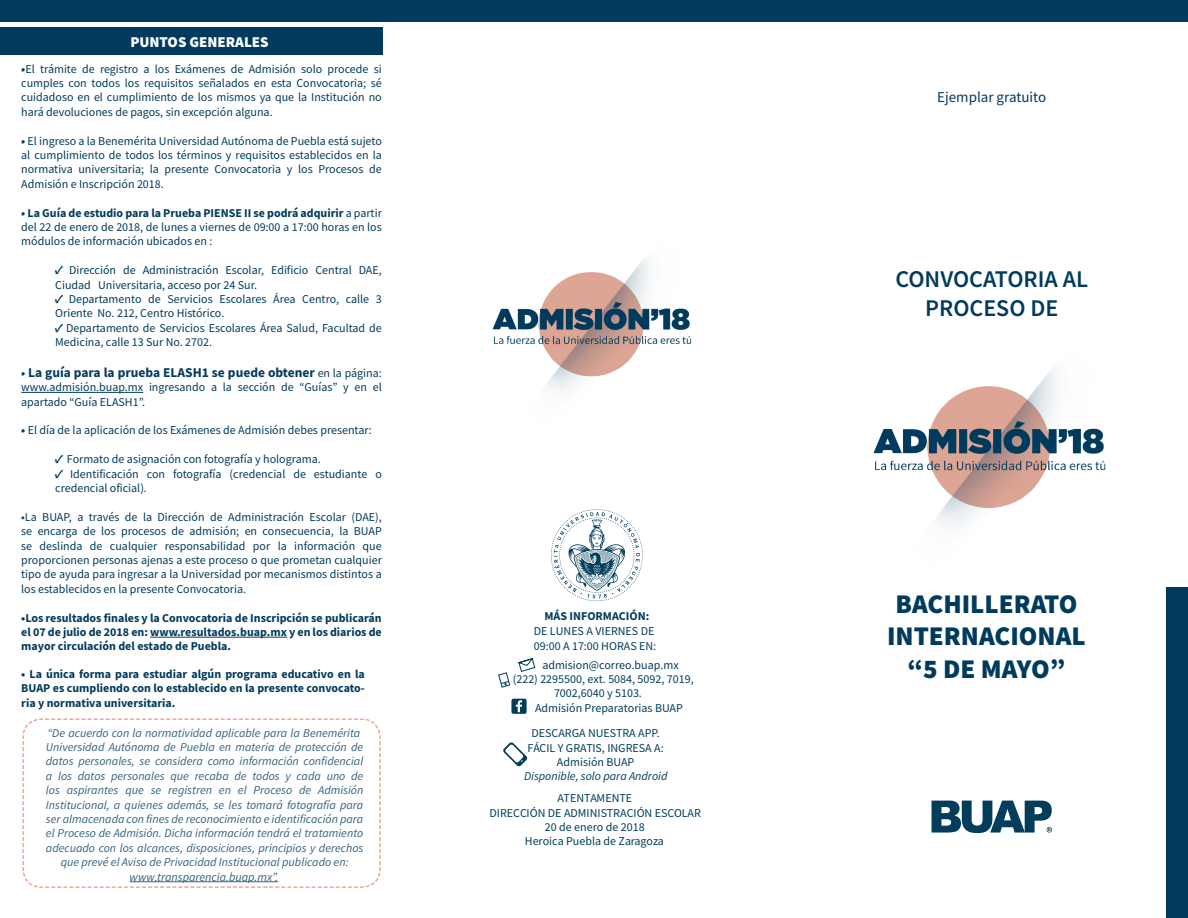
<style>
.page{position:relative;width:1188px;height:918px;background:#fff}
.page>*{position:absolute;margin:0;border:0;box-sizing:border-box;transform-origin:0 0}
.TITULO{font:900 27px "Source Sans Pro";color:#003b5d}
.subtitulos{font:600 24px "Source Sans Pro";color:#003b5d}
.Parrafo_1{font:15px "Source Sans Pro";color:#003b5d}
.Titular{font:900 15px "Source Sans Pro";color:#fff}
.t1{font:700 13.5px "Source Sans Pro";color:#003b5d}
.t2{font:12px/14.4px "Source Sans Pro";color:#003b5d}
.t3{font:italic 12px/14.4px "Source Sans Pro";color:#003b5d;text-align:center}
.cONTENIDO{font:700 12px/14.4px "Source Sans Pro";color:#003b5d;text-align:justify}
.t4{font:12px/14.4px "Source Sans Pro";color:#023d5c}
.t5{font:12px/14.4px "Source Sans Pro";color:#023e5d;text-align:center}
.t6{font:italic 12px "Source Sans Pro";color:#023e5d}
.t7{font:700 12px "Source Sans Pro";color:#023d5c}
.s1{font-weight:900;font-style:italic}
.s2{font-weight:700}
.s3{font-weight:900;font-style:italic;font-size:12px}
.s4{font-weight:400;font-size:12px}
</style>
<div class="page">
<hr style="left:21px;top:392px;width:122px;height:1px;background:#003b5d">
<hr style="left:150px;top:637px;width:137px;height:1px;background:#003b5d">
<img style="left:873px;top:368px;width:233px;height:157px">
<img style="left:492px;top:257px;width:199px;height:134px">
<svg style="left:932px;top:801px;width:120px;height:32px"></svg>
<div style="left:1167px;top:587px;width:21px;height:331px;background:#003b5d"></div>
<div style="left:0;top:0;width:1188px;height:21px;background:#003b5d"></div>
<svg style="left:22px;top:718px;width:359px;height:170px"></svg>
<div style="left:0;top:28px;width:382px;height:27px;background:#003b5d"></div>
<svg style="left:503px;top:742px;width:24px;height:25px"></svg>
<svg style="left:551px;top:509px;width:92px;height:92px"></svg>
<svg style="left:498px;top:658px;width:38px;height:30px"></svg>
<svg style="left:511px;top:699px;width:16px;height:15px"></svg>
<p class="Titular" style="left:130px;top:32px;width:140px">PUNTOS GENERALES</p>
<p class="t2" style="left:21px;top:61px;width:362px;text-align:justify"><span class="s1">•</span>El trámite de registro a los Exámenes de Admisión solo procede si cumples con todos los requisitos señalados en esta Convocatoria; sé cuidadoso en el cumplimiento de los mismos ya que la Institución no hará devoluciones de pagos, sin excepción alguna.</p>
<p class="t2" style="left:21px;top:133px;width:362px;text-align:justify"><span class="s1">•</span> El ingreso a la Benemérita Universidad Autónoma de Puebla está sujeto al cumplimiento de todos los términos y requisitos establecidos en la normativa universitaria; la presente Convocatoria y los Procesos de Admisión e Inscripción 2018.</p>
<p class="t2" style="left:21px;top:205px;width:362px;text-align:justify"><span class="s1">•</span> <span class="s2">La Guía de estudio para la Prueba PIENSE II se podrá adquirir</span> a partir del 22 de enero de 2018, de lunes a viernes de 09:00 a 17:00 horas en los módulos de información ubicados en :</p>
<p class="t2" style="left:55px;top:263px;width:328px"><span class="s1">✓</span> Dirección de Administración Escolar, Edificio Central DAE,<br>Ciudad Universitaria, acceso por 24 Sur.</p>
<p class="t2" style="left:55px;top:292px;width:328px"><span class="s1">✓</span> Departamento de Servicios Escolares Área Centro, calle 3<br>Oriente No. 212, Centro Histórico.</p>
<p class="t2" style="left:55px;top:321px;width:328px"><span class="s1">✓</span> Departamento de Servicios Escolares Área Salud, Facultad de<br>Medicina, calle 13 Sur No. 2702.</p>
<p class="t1" style="left:21px;top:363px;width:362px"><span class="s3">•</span> La guía para la prueba ELASH1 se puede obtener <span class="s4">en la página:</span></p>
<p class="t2" style="left:21px;top:380px;width:362px">www.admisión.buap.mx ingresando a la sección de “Guías” y en el apartado “Guía ELASH1”.</p>
<p class="t2" style="left:21px;top:423px;width:352px"><span class="s1">•</span> El día de la aplicación de los Exámenes de Admisión debes presentar:</p>
<p class="t2" style="left:55px;top:452px;width:267px"><span class="s1">✓</span> Formato de asignación con fotografía y holograma.</p>
<p class="t2" style="left:55px;top:466px;width:328px"><span class="s1">✓</span> Identificación con fotografía (credencial de estudiante o credencial oficial).</p>
<p class="t2" style="left:21px;top:510px;width:362px;text-align:justify">•La BUAP, a través de la Dirección de Administración Escolar (DAE), se encarga de los procesos de admisión; en consecuencia, la BUAP se deslinda de cualquier responsabilidad por la información que proporcionen personas ajenas a este proceso o que prometan cualquier tipo de ayuda para ingresar a la Universidad por mecanismos distintos a los establecidos en la presente Convocatoria.</p>
<p class="cONTENIDO" style="left:21px;top:610px;width:362px">•Los resultados finales y la Convocatoria de Inscripción se publicarán el 07 de julio de 2018 en: www.resultados.buap.mx y en los diarios de mayor circulación del estado de Puebla.</p>
<p class="cONTENIDO" style="left:21px;top:666px;width:345px">• La única forma para estudiar algún programa educativo en la BUAP es cumpliendo con lo establecido en la presente convocato&shy;ria y normativa universitaria.</p>
<p class="t3" style="left:46px;top:725px;width:319px">“De acuerdo con la normatividad aplicable para la Benemérita Universidad Autónoma de Puebla en materia de protección de datos personales, se considera como información confidencial a los datos personales que recaba de todos y cada uno de los aspirantes que se registren en el Proceso de Admisión Institucional, a quienes además, se les tomará fotografía para ser almacenada con fines de reconocimiento e identificación para el Proceso de Admisión. Dicha información tendrá el tratamiento adecuado con los alcances, disposiciones, principios y derechos que prevé el Aviso de Privacidad Institucional publicado en: www.transparencia.buap.mx”.</p>
<p class="t7" style="left:544px;top:608px;width:106px">MÁS INFORMACIÓN:</p>
<p class="t4" style="left:534px;top:624px;width:124px">DE LUNES A VIERNES DE<br>09:00 A 17:00 HORAS EN:</p>
<p class="t4" style="left:542px;top:657px;width:138px">admision@correo.buap.mx</p>
<p class="t4" style="left:513px;top:672px;width:182px">(222) 2295500, ext. 5084, 5092, 7019,</p>
<p class="t4" style="left:554px;top:686px;width:89px">7002,6040 y 5103.</p>
<p class="t4" style="left:535px;top:701px;width:149px">Admisión Preparatorias BUAP</p>
<p class="t5" style="left:528px;top:726px;width:138px">DESCARGA NUESTRA APP.<br>FÁCIL Y GRATIS, INGRESA A:<br>Admisión BUAP</p>
<p class="t6" style="left:524px;top:769px;width:145px">Disponible, solo para Android</p>
<p class="t4" style="left:490px;top:791px;width:213px;text-align:center">ATENTAMENTE<br>DIRECCIÓN DE ADMINISTRACIÓN ESCOLAR<br>20 de enero de 2018<br>Heroica Puebla de Zaragoza</p>
<p class="Parrafo_1" style="left:937px;top:87px;width:111px">Ejemplar gratuito</p>
<p class="subtitulos" style="left:895px;top:263px;width:194px">CONVOCATORIA AL</p>
<p class="subtitulos" style="left:925px;top:292px;width:135px">PROCESO DE</p>
<p class="TITULO" style="left:896px;top:585px;width:183px">BACHILLERATO</p>
<p class="TITULO" style="left:887px;top:618px;width:200px">INTERNACIONAL</p>
<p class="TITULO" style="left:907px;top:650px;width:160px">“5 DE MAYO”</p>
</div>
